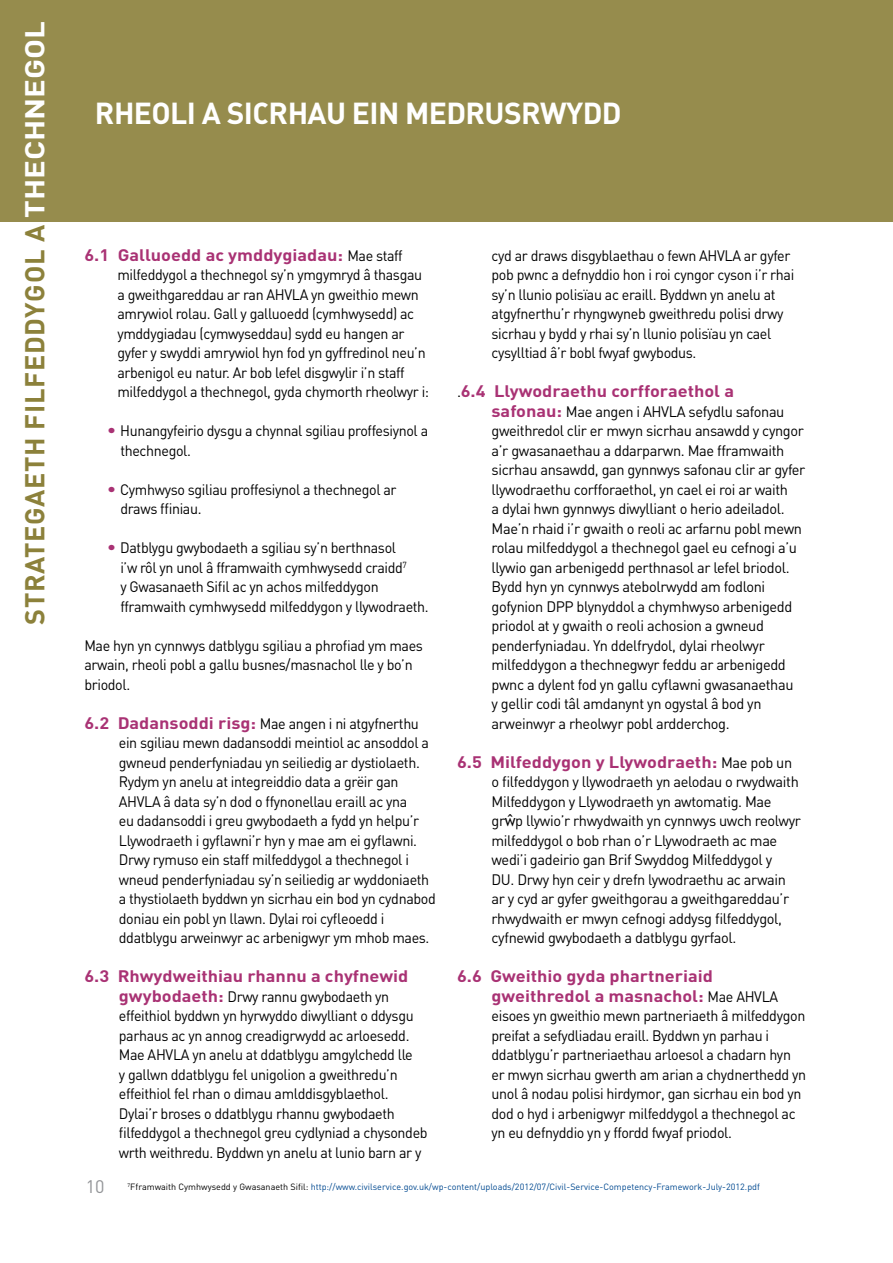
<style>
.page{position:relative;width:893px;height:1263px;background:#fff}
.page>*{position:absolute;margin:0;border:0;box-sizing:border-box;transform-origin:0 0}
.t1{font:30px "DIN Bold Alternate";letter-spacing:-.02em;color:#fff}
.t2{font:700 27px "DIN";letter-spacing:.025em;color:#8c813b}
.t3{font:18px "DIN";color:#939598}
.t4{font:700 16.5px/19.5px "DIN";color:#a93274;scale:1.1 1}
.t5{font:15px/19.5px "DIN";letter-spacing:-.025em;color:#000;scale:.95 1}
.t6{font:15px/19.5px "DIN";letter-spacing:-.025em;color:#000}
.t7{font:9px "DIN";color:#004990}
.s1{color:#fff}
.s2{font-weight:400;font-size:15px;color:#000}
.s3{font-size:16.5px;color:#a93274}
.s4{font-weight:700;font-size:16.5px;color:#a93274}
.s5{font-family:"Trebuchet MS"}
.s6{color:#000}
</style>
<div class="page">
<div style="left:0;top:0;width:893px;height:222px;background:#968c4d"></div>
<h2 class="t2" style="left:17px;top:625px;width:605px;rotate:-90deg">STRATEGAETH FILFEDDYGOL A <span class="s1">THECHNEGOL</span></h2>
<h1 class="t1" style="left:95px;top:94px;width:528px">RHEOLI A SICRHAU EIN MEDRUSRWYDD</h1>
<p class="t4" style="left:84px;top:244px;width:291px">6.1 Galluoedd ac ymddygiadau: <span class="s2">Mae staff</span></p>
<p class="t5" style="left:117px;top:265px;width:330px">milfeddygol a thechnegol sy’n ymgymryd â thasgau a gweithgareddau ar ran AHVLA yn gweithio mewn amrywiol rolau. Gall y galluoedd (cymhwysedd) ac ymddygiadau (cymwyseddau) sydd eu hangen ar gyfer y swyddi amrywiol hyn fod yn gyffredinol neu’n arbenigol eu natur. Ar bob lefel disgwylir i’n staff milfeddygol a thechnegol, gyda chymorth rheolwyr i:</p>
<p class="t5" style="left:120px;top:421px;width:325px;text-indent:-14px"><span class="s3">•</span> Hunangyfeirio dysgu a chynnal sgiliau proffesiynol a thechnegol.</p>
<p class="t5" style="left:120px;top:479px;width:292px;text-indent:-14px"><span class="s3">•</span> Cymhwyso sgiliau proffesiynol a thechnegol ar draws ffiniau.</p>
<p class="t5" style="left:120px;top:538px;width:326px;text-indent:-14px"><span class="s3">•</span> Datblygu gwybodaeth a sgiliau sy’n berthnasol<br>i’w rôl yn unol â fframwaith cymhwysedd craidd<sup>7<br></sup>y Gwasanaeth Sifil ac yn achos milfeddygon fframwaith cymhwysedd milfeddygon y llywodraeth.</p>
<p class="t5" style="left:84px;top:635px;width:358px">Mae hyn yn cynnwys datblygu sgiliau a phrofiad ym maes arwain, rheoli pobl a gallu busnes/masnachol lle y bo’n briodol.</p>
<p class="t5" style="left:119px;top:713px;width:335px;text-indent:-35px"><span class="s4">6.2 Dadansoddi risg:</span> Mae angen i ni atgyfnerthu ein sgiliau mewn dadansoddi meintiol ac ansoddol a gwneud penderfyniadau yn seiliedig ar dystiolaeth.<br>Rydym yn anelu at integreiddio data a grëir gan AHVLA â data sy’n dod o ffynonellau eraill ac yna<br>eu dadansoddi i greu gwybodaeth a fydd yn helpu’r Llywodraeth i gyflawni’r hyn y mae am ei gyflawni.<br>Drwy rymuso ein staff milfeddygol a thechnegol i wneud penderfyniadau sy’n seiliedig ar wyddoniaeth a thystiolaeth byddwn yn sicrhau ein bod yn cydnabod doniau ein pobl yn llawn. Dylai roi cyfleoedd i ddatblygu arweinwyr ac arbenigwyr ym mhob maes.</p>
<p class="t4" style="left:84px;top:966px;width:296px">6.3 Rhwydweithiau rhannu a chyfnewid</p>
<p class="t5" style="left:119px;top:986px;width:327px"><span class="s4">gwybodaeth:</span> Drwy rannu gwybodaeth yn effeithiol byddwn yn hyrwyddo diwylliant o ddysgu parhaus ac yn annog creadigrwydd ac arloesedd.<br>Mae AHVLA yn anelu at ddatblygu amgylchedd lle<br>y gallwn ddatblygu fel unigolion a gweithredu’n effeithiol fel rhan o dimau amlddisgyblaethol.<br>Dylai’r broses o ddatblygu rhannu gwybodaeth filfeddygol a thechnegol greu cydlyniad a chysondeb wrth weithredu. Byddwn yn anelu at lunio barn ar y</p>
<p class="t5" style="left:492px;top:245px;width:320px">cyd ar draws disgyblaethau o fewn AHVLA ar gyfer pob pwnc a defnyddio hon i roi cyngor cyson i’r rhai sy’n llunio polisïau ac eraill. Byddwn yn anelu at atgyfnerthu’r rhyngwyneb gweithredu polisi drwy sicrhau y bydd y rhai sy’n llunio polisïau yn cael cysylltiad â’r bobl fwyaf gwybodus.</p>
<p class="t4" style="left:457px;top:381px;width:253px"><span class="s2">.</span>6.4 Llywodraethu corfforaethol a</p>
<p class="t6" style="left:492px;top:401px;width:315px"><span class="s4">safonau:</span> Mae angen i AHVLA sefydlu safonau gweithredol clir er mwyn sicrhau ansawdd y cyngor a’r gwasanaethau a ddarparwn. Mae fframwaith sicrhau ansawdd, gan gynnwys safonau clir ar gyfer llywodraethu corfforaethol, yn cael ei roi ar waith<br>a dylai hwn gynnwys diwylliant o herio adeiladol.<br>Mae’n rhaid i’r gwaith o reoli ac arfarnu pobl mewn rolau milfeddygol a thechnegol gael eu cefnogi a’u llywio gan arbenigedd perthnasol ar lefel briodol.<br>Bydd hyn yn cynnwys atebolrwydd am fodloni gofynion DPP blynyddol a chymhwyso arbenigedd priodol at y gwaith o reoli achosion a gwneud penderfyniadau. Yn ddelfrydol, dylai rheolwyr milfeddygon a thechnegwyr feddu ar arbenigedd pwnc a dylent fod yn gallu cyflawni gwasanaethau<br>y gellir codi tâl amdanynt yn ogystal â bod yn arweinwyr a rheolwyr pobl ardderchog.</p>
<p class="t4" style="left:457px;top:751px;width:306px">6.5 Milfeddygon y Llywodraeth: <span class="s2">Mae pob un</span></p>
<p class="t6" style="left:492px;top:772px;width:311px">o filfeddygon y llywodraeth yn aelodau o rwydwaith Milfeddygon y Llywodraeth yn awtomatig. Mae gr<span class="s5">ŵ</span>p llywio’r rhwydwaith yn cynnwys uwch reolwyr milfeddygol o bob rhan o’r Llywodraeth ac mae wedi’i gadeirio gan Brif Swyddog Milfeddygol y<br>DU. Drwy hyn ceir y drefn lywodraethu ac arwain ar y cyd ar gyfer gweithgorau a gweithgareddau’r rhwydwaith er mwyn cefnogi addysg filfeddygol, cyfnewid gwybodaeth a datblygu gyrfaol.</p>
<p class="t4" style="left:492px;top:966px;width:262px;text-indent:-35px">6.6 Gweithio gyda phartneriaid gweithredol a masnachol: <span class="s2">Mae AHVLA</span></p>
<p class="t5" style="left:492px;top:1006px;width:333px">eisoes yn gweithio mewn partneriaeth â milfeddygon preifat a sefydliadau eraill. Byddwn yn parhau i ddatblygu’r partneriaethau arloesol a chadarn hyn er mwyn sicrhau gwerth am arian a chydnerthedd yn unol â nodau polisi hirdymor, gan sicrhau ein bod yn dod o hyd i arbenigwyr milfeddygol a thechnegol ac yn eu defnyddio yn y ffordd fwyaf priodol.</p>
<p class="t3" style="left:86px;top:1175px;width:20px">10</p>
<p class="t7" style="left:128px;top:1181px;width:634px"><sup>7</sup><span class="s6">Fframwaith Cymhwysedd y Gwasanaeth Sifil:</span> http://www.civilservice.gov.uk/wp-content/uploads/2012/07/Civil-Service-Competency-Framework-July-2012.pdf</p>
</div>
